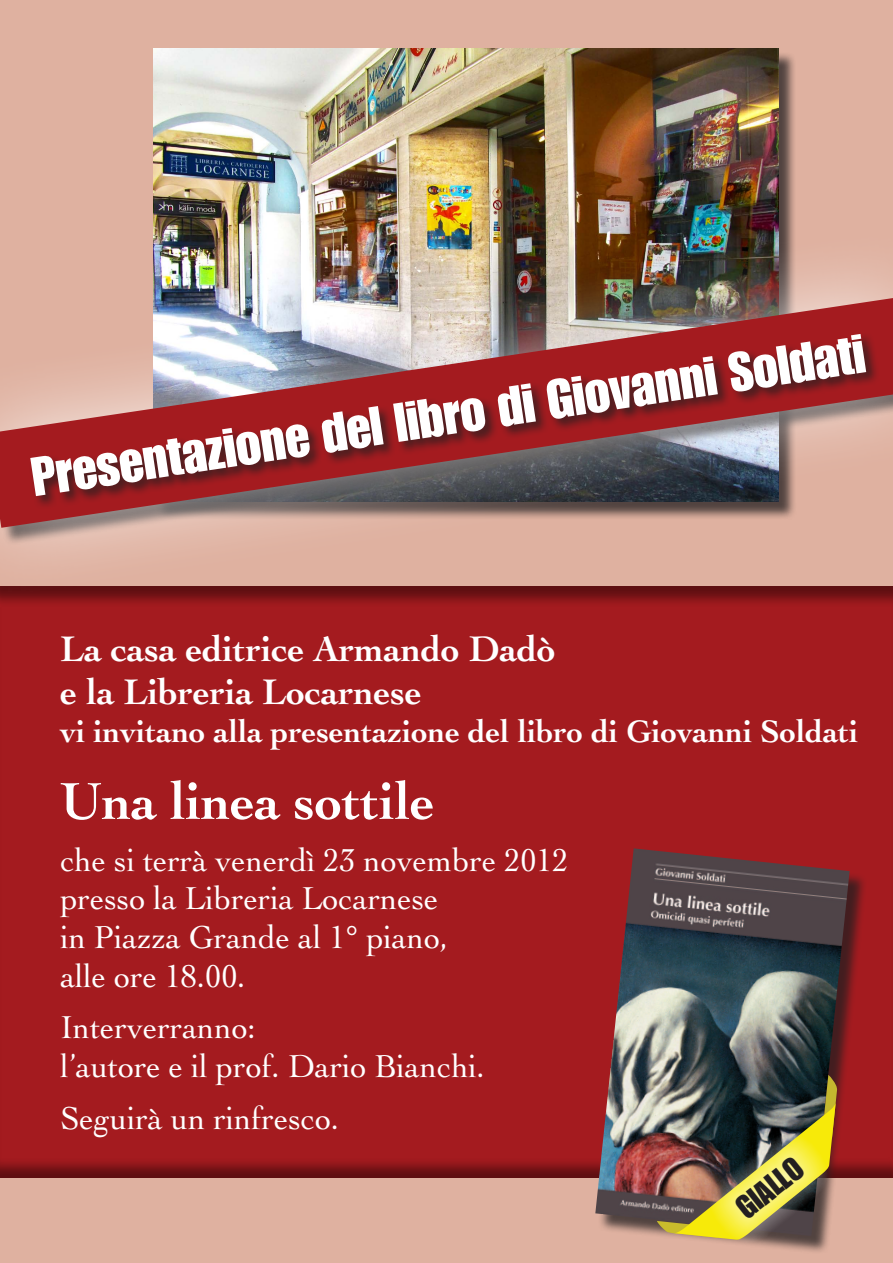
<style>
.page{position:relative;width:893px;height:1263px;background:#dfb1a0}
.page>*{position:absolute;margin:0;border:0;box-sizing:border-box;transform-origin:0 0}
.t1{font:700 54.6px "Cochin";color:#fff;scale:.96 1}
.t2{font:54px "Impact";color:#fff}
.t3{font:700 37.5px "Cochin";color:#fff;scale:.96 1}
.t4{font:33.45px "Cochin";color:#fff;scale:.96 1}
.t5{font:700 32.7px "Cochin";color:#fff;scale:.96 1}
.t6{font:32.4px "Impact";color:#231f20}
</style>
<div class="page">
<div style="left:0;top:585px;width:893px;height:594px;background:#a41b1f"></div>
<img style="left:153px;top:49px;width:625px;height:158px">
<img style="left:0;top:207px;width:893px;height:397px">
<img style="left:0;top:298px;width:893px;height:230px">
<div style="left:29px;top:332px;width:851px;height:178px;background:#231f20;opacity:.75"></div>
<div style="left:598px;top:851px;width:270px;height:403px;background:#231f20;opacity:.75"></div>
<img style="left:595px;top:848px;width:255px;height:388px">
<img style="left:657px;top:1075px;width:185px;height:179px">
<p class="t2" style="left:27px;top:443px;width:843px;rotate:-8deg">Presentazione del libro di Giovanni Soldati</p>
<p class="t3" style="left:60px;top:626px;width:518px">La casa editrice Armando Dadò</p>
<p class="t3" style="left:60px;top:669px;width:378px">e la Libreria Locarnese</p>
<p class="t5" style="left:60px;top:712px;width:833px">vi invitano alla presentazione del libro di Giovanni Soldati</p>
<p class="t1" style="left:60px;top:769px;width:391px">Una linea sottile</p>
<p class="t4" style="left:60px;top:841px;width:531px">che si terrà venerdì 23 novembre 2012</p>
<p class="t4" style="left:60px;top:879px;width:395px">presso la Libreria Locarnese</p>
<p class="t4" style="left:60px;top:918px;width:405px">in Piazza Grande al 1° piano,</p>
<p class="t4" style="left:60px;top:956px;width:194px">alle ore 18.00.</p>
<p class="t4" style="left:60px;top:1008px;width:205px">Interverranno:</p>
<p class="t4" style="left:60px;top:1047px;width:444px">l’autore e il prof. Dario Bianchi.</p>
<p class="t4" style="left:60px;top:1099px;width:292px">Seguirà un rinfresco.</p>
<p class="t6" style="left:729px;top:1196px;width:77px;rotate:-39deg">GIALLO</p>
</div>
